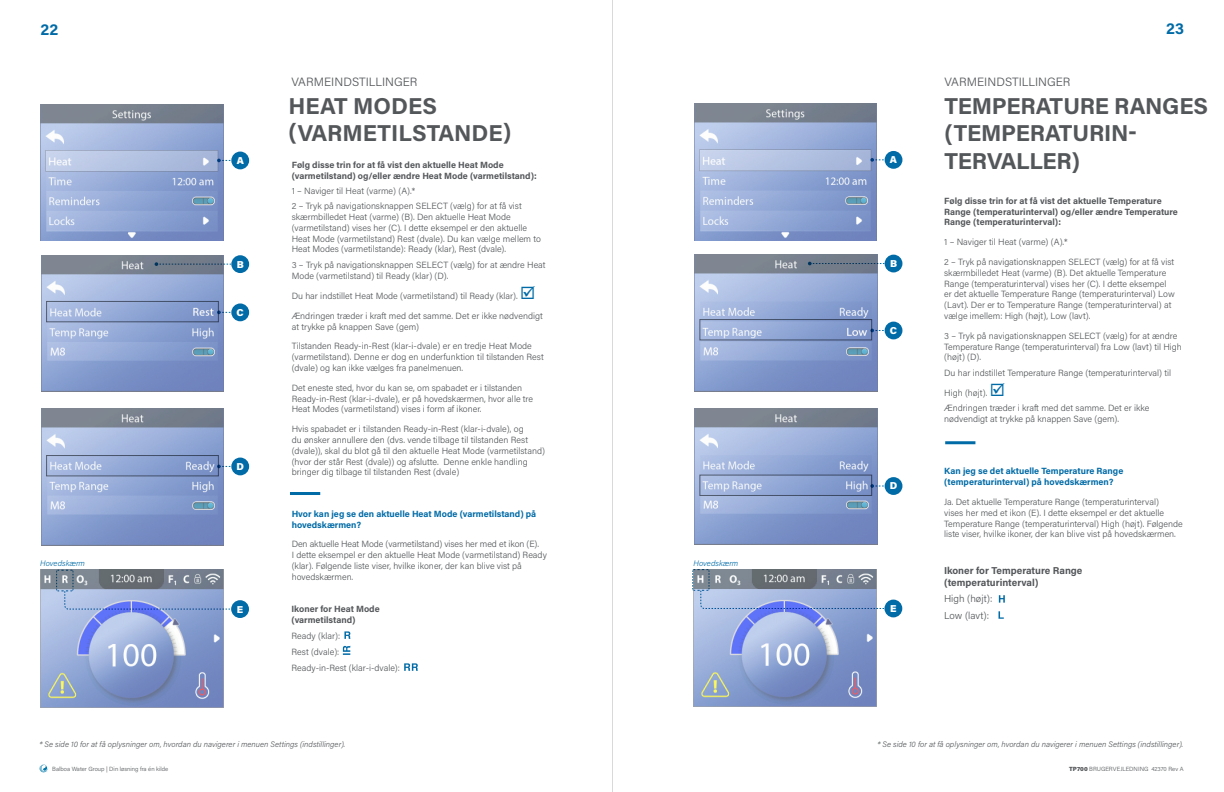
<style>
.page{position:relative;width:1224px;height:792px;background:#fff}
.page>*{position:absolute;margin:0;border:0;box-sizing:border-box;transform-origin:0 0}
.t1{font:700 23px/27.6px "Acumin Pro";letter-spacing:-.005em;color:#54575a}
.t2{font:700 16px "Acumin Pro";color:#006ba7}
.t3{font:300 12px "Acumin Pro";color:#54575a}
.t4{font:700 10px/12px "Acumin Pro";color:#54575a}
.t5{font:300 10px "Acumin Pro";color:#54575a}
.t6{font:900 10px "Acumin Pro";color:#fff}
.t7{font:300 9px/10.8px "Acumin Pro";color:#54575a}
.t8{font:700 9px/10.8px "Acumin Pro";color:#54575a}
.t9{font:700 9px/10.8px "Acumin Pro";color:#006ba7}
.t10{font:italic 300 8px "Acumin Pro";color:#54575a}
.t11{font:italic 300 8px "Acumin Pro";letter-spacing:.005em;color:#006ba7}
.t12{font:300 6px "Acumin Pro";color:#54575a}
.s1{color:#006ba7}
.s2{font-weight:900}
</style>
<div class="page">
<hr style="left:613px;top:0;width:1px;height:792px;background:#231f20">
<svg style="left:39px;top:764px;width:9px;height:9px"></svg>
<img style="left:40px;top:570px;width:184px;height:137px">
<div style="left:231px;top:600px;width:18px;height:18px;background:#006ba7;border-radius:50%"></div>
<svg style="left:56px;top:569px;width:181px;height:41px;background:#919fba"></svg>
<img style="left:41px;top:255px;width:183px;height:137px">
<img style="left:41px;top:104px;width:182px;height:137px">
<svg style="left:217px;top:159px;width:14px;height:3px"></svg>
<div style="left:231px;top:152px;width:18px;height:17px;background:#006ba7;border-radius:50%"></div>
<svg style="left:155px;top:262px;width:76px;height:4px"></svg>
<div style="left:231px;top:255px;width:18px;height:18px;background:#006ba7;border-radius:50%"></div>
<svg style="left:219px;top:311px;width:12px;height:3px"></svg>
<div style="left:231px;top:303px;width:18px;height:18px;background:#006ba7;border-radius:50%"></div>
<svg style="left:344px;top:631px;width:7px;height:8px"></svg>
<svg style="left:343px;top:646px;width:7px;height:9px"></svg>
<svg style="left:404px;top:663px;width:14px;height:8px"></svg>
<img style="left:41px;top:409px;width:183px;height:136px">
<svg style="left:219px;top:465px;width:12px;height:3px"></svg>
<div style="left:231px;top:458px;width:18px;height:17px;background:#006ba7;border-radius:50%"></div>
<div style="left:46px;top:455px;width:173px;height:21px;border:1px solid #54575a"></div>
<svg style="left:999px;top:595px;width:6px;height:7px"></svg>
<svg style="left:999px;top:611px;width:5px;height:8px"></svg>
<img style="left:693px;top:609px;width:184px;height:98px">
<div style="left:884px;top:600px;width:18px;height:17px;background:#006ba7;border-radius:50%"></div>
<svg style="left:692px;top:569px;width:200px;height:40px;background:#93a1bb"></svg>
<img style="left:695px;top:255px;width:182px;height:136px">
<img style="left:694px;top:104px;width:182px;height:136px">
<svg style="left:870px;top:158px;width:15px;height:4px"></svg>
<div style="left:885px;top:151px;width:17px;height:18px;background:#006ba7;border-radius:50%"></div>
<svg style="left:808px;top:262px;width:77px;height:3px"></svg>
<div style="left:885px;top:255px;width:17px;height:17px;background:#006ba7;border-radius:50%"></div>
<svg style="left:872px;top:329px;width:13px;height:3px"></svg>
<div style="left:885px;top:322px;width:17px;height:17px;background:#006ba7;border-radius:50%"></div>
<img style="left:695px;top:408px;width:182px;height:137px">
<svg style="left:872px;top:484px;width:13px;height:4px"></svg>
<div style="left:885px;top:477px;width:17px;height:18px;background:#006ba7;border-radius:50%"></div>
<div style="left:700px;top:475px;width:172px;height:21px;border:1px solid #54575a"></div>
<div style="left:700px;top:319px;width:172px;height:21px;border:1px solid #54575a"></div>
<hr style="left:290px;top:492px;width:30px;height:3px;background:#006ba7">
<hr style="left:945px;top:441px;width:30px;height:3px;background:#006ba7">
<div style="left:46px;top:301px;width:173px;height:21px;border:1px solid #54575a"></div>
<h2 class="t2" style="left:40px;top:18px;width:19px">22</h2>
<h2 class="t2" style="left:1166px;top:17px;width:19px">23</h2>
<p class="t11" style="left:40px;top:558px;width:46px">Hovedskærm</p>
<p class="t6" style="left:237px;top:153px;width:9px">A</p>
<p class="t6" style="left:237px;top:257px;width:9px">B</p>
<p class="t6" style="left:237px;top:305px;width:9px">C</p>
<p class="t6" style="left:236px;top:459px;width:9px">D</p>
<p class="t6" style="left:237px;top:602px;width:8px">E</p>
<p class="t3" style="left:291px;top:74px;width:128px">VARMEINDSTILLINGER</p>
<p class="t1" style="left:288px;top:91px;width:224px">HEAT MODES (VARMETILSTANDE)</p>
<p class="t8" style="left:292px;top:159px;width:246px">Følg disse trin for at få vist den aktuelle Heat Mode (varmetilstand) og/eller ændre Heat Mode (varmetilstand):</p>
<p class="t7" style="left:292px;top:185px;width:125px">1 – Naviger til Heat (varme) (A).*</p>
<p class="t7" style="left:292px;top:200px;width:251px">2 – Tryk på navigationsknappen SELECT (vælg) for at få vist skærmbilledet Heat (varme) (B). Den aktuelle Heat Mode (varmetilstand) vises her (C). I dette eksempel er den aktuelle Heat Mode (varmetilstand) Rest (dvale). Du kan vælge mellem to Heat Modes (varmetilstande): Ready (klar), Rest (dvale).</p>
<p class="t7" style="left:292px;top:259px;width:255px">3 – Tryk på navigationsknappen SELECT (vælg) for at ændre Heat<br>Mode (varmetilstand) til Ready (klar) (D).</p>
<p class="t7" style="left:292px;top:290px;width:245px">Du har indstillet Heat Mode (varmetilstand) til Ready (klar). <span class="s1">☑</span></p>
<p class="t7" style="left:292px;top:310px;width:253px">Ændringen træder i kraft med det samme. Det er ikke nødvendigt at trykke på knappen Save (gem)</p>
<p class="t7" style="left:292px;top:341px;width:254px">Tilstanden Ready-in-Rest (klar-i-dvale) er en tredje Heat Mode (varmetilstand). Denne er dog en underfunktion til tilstanden Rest (dvale) og kan ikke vælges fra panelmenuen.</p>
<p class="t7" style="left:292px;top:382px;width:243px">Det eneste sted, hvor du kan se, om spabadet er i tilstanden<br>Ready-in-Rest (klar-i-dvale), er på hovedskærmen, hvor alle tre<br>Heat Modes (varmetilstand) vises i form af ikoner.</p>
<p class="t7" style="left:292px;top:423px;width:255px">Hvis spabadet er i tilstanden Ready-in-Rest (klar-i-dvale), og<br>du ønsker annullere den (dvs. vende tilbage til tilstanden Rest (dvale)), skal du blot gå til den aktuelle Heat Mode (varmetilstand) (hvor der står Rest (dvale)) og afslutte. Denne enkle handling bringer dig tilbage til tilstanden Rest (dvale)</p>
<p class="t9" style="left:292px;top:508px;width:246px">Hvor kan jeg se den aktuelle Heat Mode (varmetilstand) på hovedskærmen?</p>
<p class="t7" style="left:292px;top:539px;width:257px">Den aktuelle Heat Mode (varmetilstand) vises her med et ikon (E).<br>I dette eksempel er den aktuelle Heat Mode (varmetilstand) Ready (klar). Følgende liste viser, hvilke ikoner, der kan blive vist på hovedskærmen.</p>
<p class="t8" style="left:292px;top:603px;width:90px">Ikoner for Heat Mode (varmetilstand)</p>
<p class="t7" style="left:292px;top:630px;width:50px">Ready (klar):</p>
<p class="t7" style="left:292px;top:646px;width:49px">Rest (dvale):</p>
<p class="t7" style="left:292px;top:662px;width:110px">Ready-in-Rest (klar-i-dvale):</p>
<p class="t11" style="left:694px;top:557px;width:46px">Hovedskærm</p>
<p class="t6" style="left:890px;top:153px;width:9px">A</p>
<p class="t6" style="left:890px;top:256px;width:9px">B</p>
<p class="t6" style="left:890px;top:323px;width:9px">C</p>
<p class="t6" style="left:890px;top:479px;width:9px">D</p>
<p class="t6" style="left:890px;top:601px;width:8px">E</p>
<p class="t3" style="left:944px;top:74px;width:128px">VARMEINDSTILLINGER</p>
<p class="t1" style="left:944px;top:91px;width:265px">TEMPERATURE RANGES (TEMPERATURIN-<br>TERVALLER)</p>
<p class="t8" style="left:944px;top:195px;width:235px">Følg disse trin for at få vist det aktuelle Temperature<br>Range (temperaturinterval) og/eller ændre Temperature<br>Range (temperaturinterval):</p>
<p class="t7" style="left:944px;top:236px;width:125px">1 – Naviger til Heat (varme) (A).*</p>
<p class="t7" style="left:944px;top:256px;width:232px">2 – Tryk på navigationsknappen SELECT (vælg) for at få vist skærmbilledet Heat (varme) (B). Det aktuelle Temperature Range (temperaturinterval) vises her (C). I dette eksempel er det aktuelle Temperature Range (temperaturinterval) Low (Lavt). Der er to Temperature Range (temperaturinterval) at vælge imellem: High (højt), Low (lavt).</p>
<p class="t7" style="left:944px;top:330px;width:239px">3 – Tryk på navigationsknappen SELECT (vælg) for at ændre<br>Temperature Range (temperaturinterval) fra Low (lavt) til High (højt) (D).</p>
<p class="t7" style="left:944px;top:367px;width:228px">Du har indstillet Temperature Range (temperaturinterval) til</p>
<p class="t7" style="left:944px;top:387px;width:62px">High (højt). <span class="s1">☑</span></p>
<p class="t7" style="left:944px;top:402px;width:207px">Ændringen træder i kraft med det samme. Det er ikke nødvendigt at trykke på knappen Save (gem).</p>
<p class="t9" style="left:944px;top:465px;width:181px">Kan jeg se det aktuelle Temperature Range (temperaturinterval) på hovedskærmen?</p>
<p class="t7" style="left:944px;top:496px;width:240px">Ja. Det aktuelle Temperature Range (temperaturinterval)<br>vises her med et ikon (E). I dette eksempel er det aktuelle Temperature Range (temperaturinterval) High (højt). Følgende liste viser, hvilke ikoner, der kan blive vist på hovedskærmen.</p>
<p class="t4" style="left:944px;top:564px;width:140px">Ikoner for Temperature Range (temperaturinterval)</p>
<p class="t5" style="left:944px;top:592px;width:50px">High (højt):</p>
<p class="t5" style="left:944px;top:608px;width:47px">Low (lavt):</p>
<p class="t10" style="left:40px;top:739px;width:307px">* Se side 10 for at få oplysninger om, hvordan du navigerer i menuen Settings (indstillinger).</p>
<p class="t10" style="left:878px;top:739px;width:307px">* Se side 10 for at få oplysninger om, hvordan du navigerer i menuen Settings (indstillinger).</p>
<p class="t12" style="left:52px;top:765px;width:118px">Balboa Water Group | Din løsning fra én kilde</p>
<p class="t12" style="left:1069px;top:765px;width:116px"><span class="s2">TP700</span> BRUGERVEJLEDNING 42370 Rev A</p>
</div>
